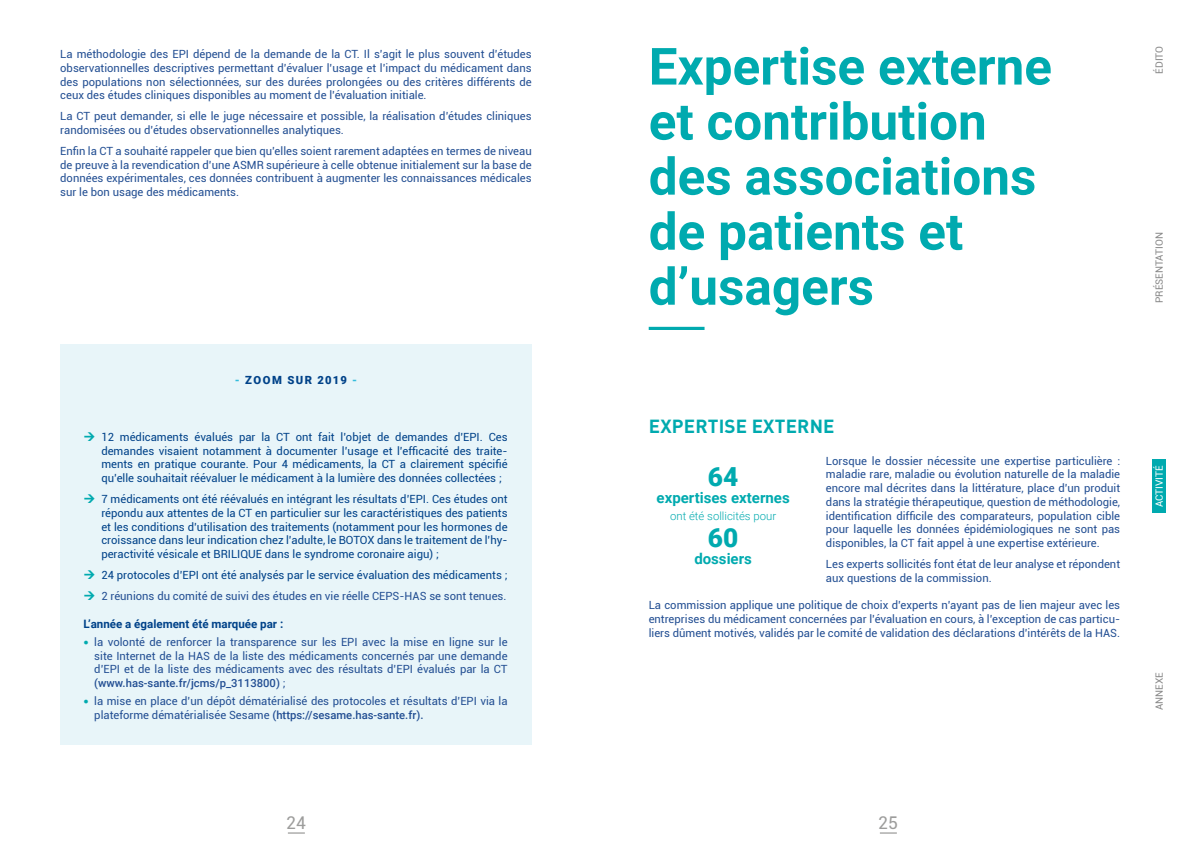
<style>
.page{position:relative;width:1184px;height:851px;background:#fff}
.page>*{position:absolute;margin:0;border:0;box-sizing:border-box;transform-origin:0 0}
.Titre_rubrique{font:700 51.25px/55px "Roboto";color:#00aaaf}
.t1{font:900 26.25px "Roboto";color:#00aaaf}
.Titre_2{font:700 18.75px "DIN Pro";letter-spacing:.01em;color:#00aaaf}
.t2{font:17.62px "Roboto";color:#9d9d9c}
.t3{font:700 15px "Roboto";color:#00aaaf}
.texte_courant{font:700 11.5px "Roboto";color:#004289}
.t4{font:300 11.38px "Roboto";color:#00aaaf}
.texte_courant-2{font:11.25px/13.8px "Roboto";color:#234f93;text-align:justify}
.t5{font:11.25px/13.8px "Roboto";color:#004289;text-align:justify}
.t6{font:900 11.25px "Roboto";letter-spacing:.13em;color:#004289}
.t7{font:10px "Roboto";color:#878787}
.t8{font:10px "Roboto";color:#fff}
.s1{color:#33bcdc}
.s2{font-family:"Arial";font-size:8.75px;color:#00aaaf}
.s3{font-weight:500}
</style>
<div class="page">
<div style="left:1152px;top:459px;width:14px;height:53px;background:#00aaaf"></div>
<svg style="left:288px;top:832px;width:17px;height:1px"></svg>
<svg style="left:880px;top:832px;width:16px;height:1px"></svg>
<div style="left:60px;top:344px;width:471px;height:400px;background:#e8f5f9"></div>
<hr style="left:648px;top:327px;width:56px;height:3px;background:#00aaaf">
<p class="texte_courant-2" style="left:60px;top:47px;width:473px">La méthodologie des EPI dépend de la demande de la CT. Il s’agit le plus souvent d’études observationnelles descriptives permettant d’évaluer l’usage et l’impact du médicament dans des populations non sélectionnées, sur des durées prolongées ou des critères différents de ceux des études cliniques disponibles au moment de l’évaluation initiale.</p>
<p class="texte_courant-2" style="left:60px;top:109px;width:473px">La CT peut demander, si elle le juge nécessaire et possible, la réalisation d’études cliniques randomisées ou d’études observationnelles analytiques.</p>
<p class="texte_courant-2" style="left:60px;top:143px;width:473px">Enfin la CT a souhaité rappeler que bien qu’elles soient rarement adaptées en termes de niveau de preuve à la revendication d’une ASMR supérieure à celle obtenue initialement sur la base de données expérimentales, ces données contribuent à augmenter les connaissances médicales sur le bon usage des médicaments.</p>
<p class="t6" style="left:235px;top:372px;width:124px"><span class="s1">-</span> ZOOM SUR 2019 <span class="s1">-</span></p>
<p class="t5" style="left:101px;top:429px;width:408px">12 médicaments évalués par la CT ont fait l’objet de demandes d’EPI. Ces demandes visaient notamment à documenter l’usage et l’efficacité des traite&shy;ments en pratique courante. Pour 4 médicaments, la CT a clairement spécifié qu’elle souhaitait réévaluer le médicament à la lumière des données collectées ;</p>
<p class="t5" style="left:101px;top:491px;width:408px">7 médicaments ont été réévalués en intégrant les résultats d’EPI. Ces études ont répondu aux attentes de la CT en particulier sur les caractéristiques des patients et les conditions d’utilisation des traitements (notamment pour les hormones de croissance dans leur indication chez l’adulte, le BOTOX dans le traitement de l’hy&shy;peractivité vésicale et BRILIQUE dans le syndrome coronaire aigu) ;</p>
<p class="t5" style="left:101px;top:567px;width:408px">24 protocoles d’EPI ont été analysés par le service évaluation des médicaments ;</p>
<p class="texte_courant-2" style="left:101px;top:588px;width:406px">2 réunions du comité de suivi des études en vie réelle CEPS-HAS se sont tenues.</p>
<p class="texte_courant" style="left:84px;top:615px;width:201px">L’année a également été marquée par :</p>
<p class="texte_courant-2" style="left:94px;top:634px;width:415px;text-indent:-11px"><span class="s2">●</span> la volonté de renforcer la transparence sur les EPI avec la mise en ligne sur le site Internet de la HAS de la liste des médicaments concernés par une demande d’EPI et de la liste des médicaments avec des résultats d’EPI évalués par la CT <span class="s3">(www.has-sante.fr/jcms/p_3113800)</span> ;</p>
<p class="texte_courant-2" style="left:94px;top:694px;width:415px;text-indent:-11px"><span class="s2">●</span> la mise en place d’un dépôt dématérialisé des protocoles et résultats d’EPI via la plateforme dématérialisée Sesame <span class="s3">(https://sesame.has-sante.fr).</span></p>
<p class="Titre_rubrique" style="left:648px;top:37px;width:405px">Expertise externe et contribution des associations de patients et d’usagers</p>
<p class="t7" style="left:1152px;top:74px;width:29px;rotate:-90deg">ÉDITO</p>
<p class="t7" style="left:1152px;top:303px;width:72px;rotate:-90deg">PRÉSENTATION</p>
<p class="Titre_2" style="left:649px;top:413px;width:187px">EXPERTISE EXTERNE</p>
<p class="t1" style="left:708px;top:458px;width:32px">64</p>
<p class="t3" style="left:656px;top:486px;width:135px">expertises externes</p>
<p class="t4" style="left:670px;top:507px;width:108px">ont été sollicités pour</p>
<p class="t1" style="left:708px;top:519px;width:32px">60</p>
<p class="t3" style="left:694px;top:548px;width:59px">dossiers</p>
<p class="texte_courant-2" style="left:826px;top:453px;width:296px">Lorsque le dossier nécessite une expertise particulière : maladie rare, maladie ou évolution naturelle de la maladie encore mal décrites dans la littérature, place d’un produit dans la stratégie thérapeutique, question de méthodologie, identification difficile des comparateurs, population cible pour laquelle les données épidémiologiques ne sont pas disponibles, la CT fait appel à une expertise extérieure.</p>
<p class="texte_courant-2" style="left:826px;top:556px;width:296px">Les experts sollicités font état de leur analyse et répondent aux questions de la commission.</p>
<p class="texte_courant-2" style="left:648px;top:598px;width:473px">La commission applique une politique de choix d’experts n’ayant pas de lien majeur avec les entreprises du médicament concernées par l’évaluation en cours, à l’exception de cas particu&shy;liers dûment motivés, validés par le comité de validation des déclarations d’intérêts de la HAS.</p>
<p class="t8" style="left:1152px;top:507px;width:43px;rotate:-90deg">ACTIVITÉ</p>
<p class="t7" style="left:1152px;top:710px;width:39px;rotate:-90deg">ANNEXE</p>
<h3 class="t2" style="left:286px;top:810px;width:21px">24</h3>
<h3 class="t2" style="left:878px;top:810px;width:21px">25</h3>
</div>
